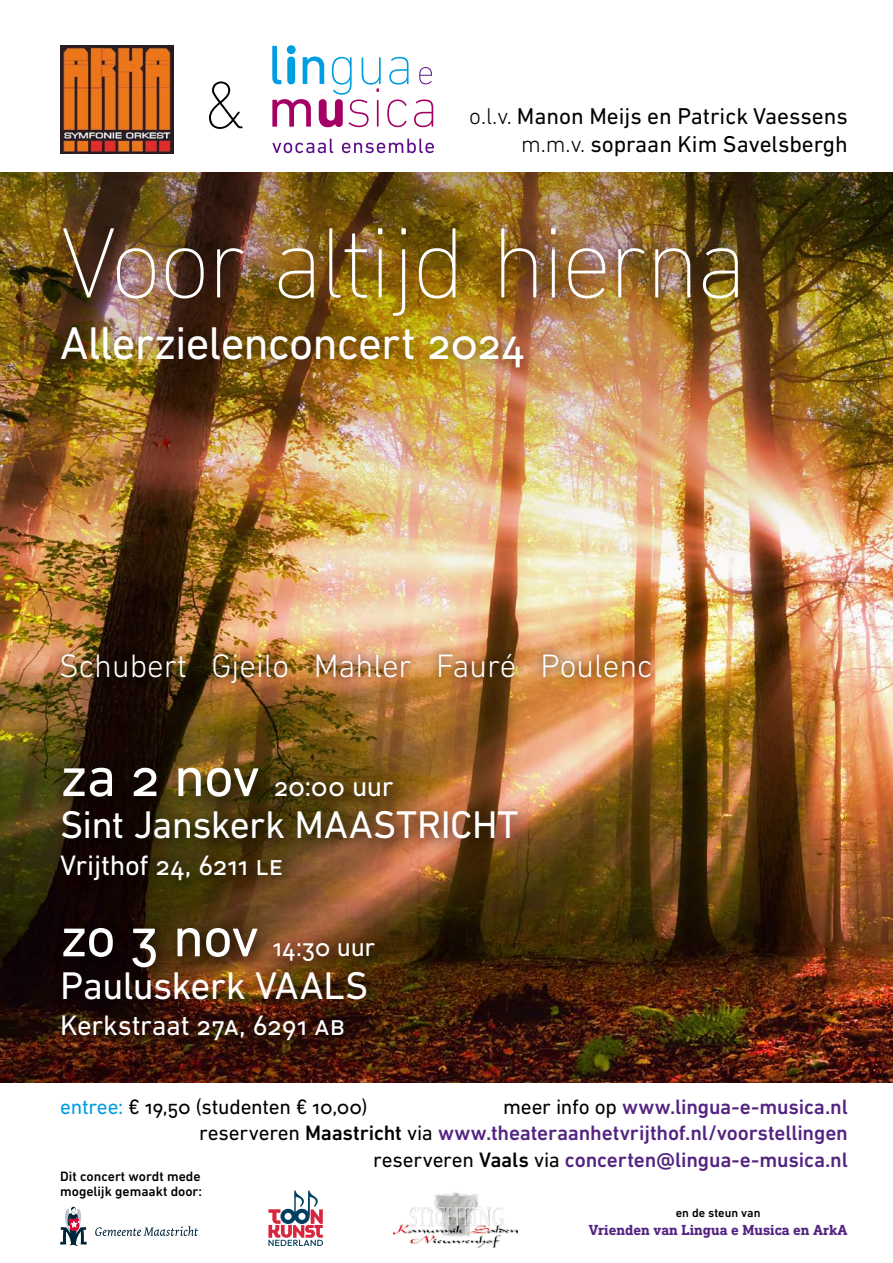
<style>
.page{position:relative;width:893px;height:1263px;background:#fff}
.page>*{position:absolute;margin:0;border:0;box-sizing:border-box;transform-origin:0 0}
.t1{font:200 101.85px "DIN Next LT Pro";letter-spacing:-.04em;color:#fff}
.t2{font:200 67.8px "DIN Next LT Pro";color:#000}
.t3{font:46.65px "DIN Next LT Pro";letter-spacing:-.02em;color:#fff}
.t4{font:39.3px "DIN Next LT Pro";letter-spacing:-.015em;color:#fff}
.t5{font:300 33px "DIN Next LT Pro";color:#fff}
.t6{font:28.65px "DIN Next LT Pro";letter-spacing:-.01em;color:#fff}
.t7{font:26.55px "DIN Next LT Pro";letter-spacing:-.02em;color:#fff}
.t8{font:23.25px "DIN Next LT Pro";color:#000}
.t9{font:500 21.15px "DIN Next LT Pro";letter-spacing:-.01em;color:#532481}
.t10{font:21.15px "DIN Next LT Pro";letter-spacing:-.01em;color:#000}
._02_titel_-_componist{font:700 14.85px "DIN Next Slab Pro";color:#532481}
._01_platte_tekst{font:500 13.8px "DIN Next LT Pro";color:#000}
._01_platte_tekst-2{font:500 12.45px "DIN Next LT Pro";color:#000}
.s1{font-weight:300}
.s2{font-size:57.75px}
.s3{color:#009ee0}
.s4{font-weight:400;color:#000}
.s5{color:#000}
</style>
<div class="page">
<img style="left:0;top:172px;width:893px;height:910px">
<div style="left:52px;top:758px;width:483px;height:299px;background:#000;opacity:.75"></div>
<div style="left:48px;top:215px;width:704px;height:165px;background:#000;opacity:.45"></div>
<svg style="left:60px;top:1206px;width:27px;height:40px"></svg>
<svg style="left:95px;top:1226px;width:103px;height:10px"></svg>
<img style="left:394px;top:1192px;width:124px;height:55px">
<svg style="left:268px;top:1190px;width:55px;height:56px"></svg>
<svg style="left:389px;top:57px;width:20px;height:28px"></svg>
<svg style="left:419px;top:67px;width:13px;height:17px"></svg>
<svg style="left:272px;top:45px;width:109px;height:82px"></svg>
<svg style="left:387px;top:99px;width:20px;height:28px"></svg>
<svg style="left:414px;top:99px;width:19px;height:28px"></svg>
<svg style="left:272px;top:139px;width:61px;height:14px"></svg>
<svg style="left:342px;top:139px;width:92px;height:14px"></svg>
<img style="left:60px;top:45px;width:114px;height:108px">
<div style="left:53px;top:644px;width:606px;height:47px;background:#000;opacity:.75"></div>
<p class="t2" style="left:203px;top:66px;width:43px">&amp;</p>
<p class="t8" style="left:469px;top:102px;width:380px"><span class="s1">o.l.v.</span> Manon Meijs en Patrick Vaessens</p>
<p class="t8" style="left:521px;top:131px;width:328px"><span class="s1">m.m.v.</span> sopraan Kim Savelsbergh</p>
<p class="t1" style="left:60px;top:205px;width:689px">Voor altijd hierna</p>
<p class="t3" style="left:60px;top:316px;width:466px">Allerzielenconcert 2024</p>
<p class="t5" style="left:59px;top:646px;width:595px">Schubert Gjeilo Mahler Fauré Poulenc</p>
<p class="t6" style="left:60px;top:770px;width:335px"><span class="s2">za 2 nov</span> 20:00 uur</p>
<p class="t4" style="left:60px;top:802px;width:460px">Sint Janskerk MAASTRICHT</p>
<p class="t6" style="left:60px;top:848px;width:225px">Vrijthof 24, 6211 le</p>
<p class="t7" style="left:60px;top:932px;width:317px"><span class="s2">zo 3 nov</span> 14:30 uur</p>
<p class="t4" style="left:60px;top:963px;width:310px">Pauluskerk VAALS</p>
<p class="t6" style="left:60px;top:1008px;width:286px">Kerkstraat 27a, 6291 ab</p>
<p class="t10" style="left:60px;top:1094px;width:309px"><span class="s3">entree:</span> € 19,50 (studenten € 10,00)</p>
<p class="t9" style="left:503px;top:1094px;width:346px"><span class="s4">meer info op</span> www.lingua-e-musica.nl</p>
<p class="t9" style="left:199px;top:1121px;width:650px"><span class="s4">reserveren</span> <span class="s5">Maastricht</span> <span class="s4">via</span> www.theateraanhetvrijthof.nl/voorstellingen</p>
<p class="t9" style="left:373px;top:1147px;width:476px"><span class="s4">reserveren</span> <span class="s5">Vaals</span> <span class="s4">via</span> concerten@lingua-e-musica.nl</p>
<p class="_01_platte_tekst" style="left:60px;top:1169px;width:142px">Dit concert wordt mede</p>
<p class="_01_platte_tekst" style="left:60px;top:1183px;width:143px">mogelijk gemaakt door:</p>
<p class="_01_platte_tekst-2" style="left:676px;top:1206px;width:86px">en de steun van</p>
<p class="_02_titel_-_componist" style="left:589px;top:1222px;width:260px">Vrienden van Lingua e Musica en ArkA</p>
</div>
